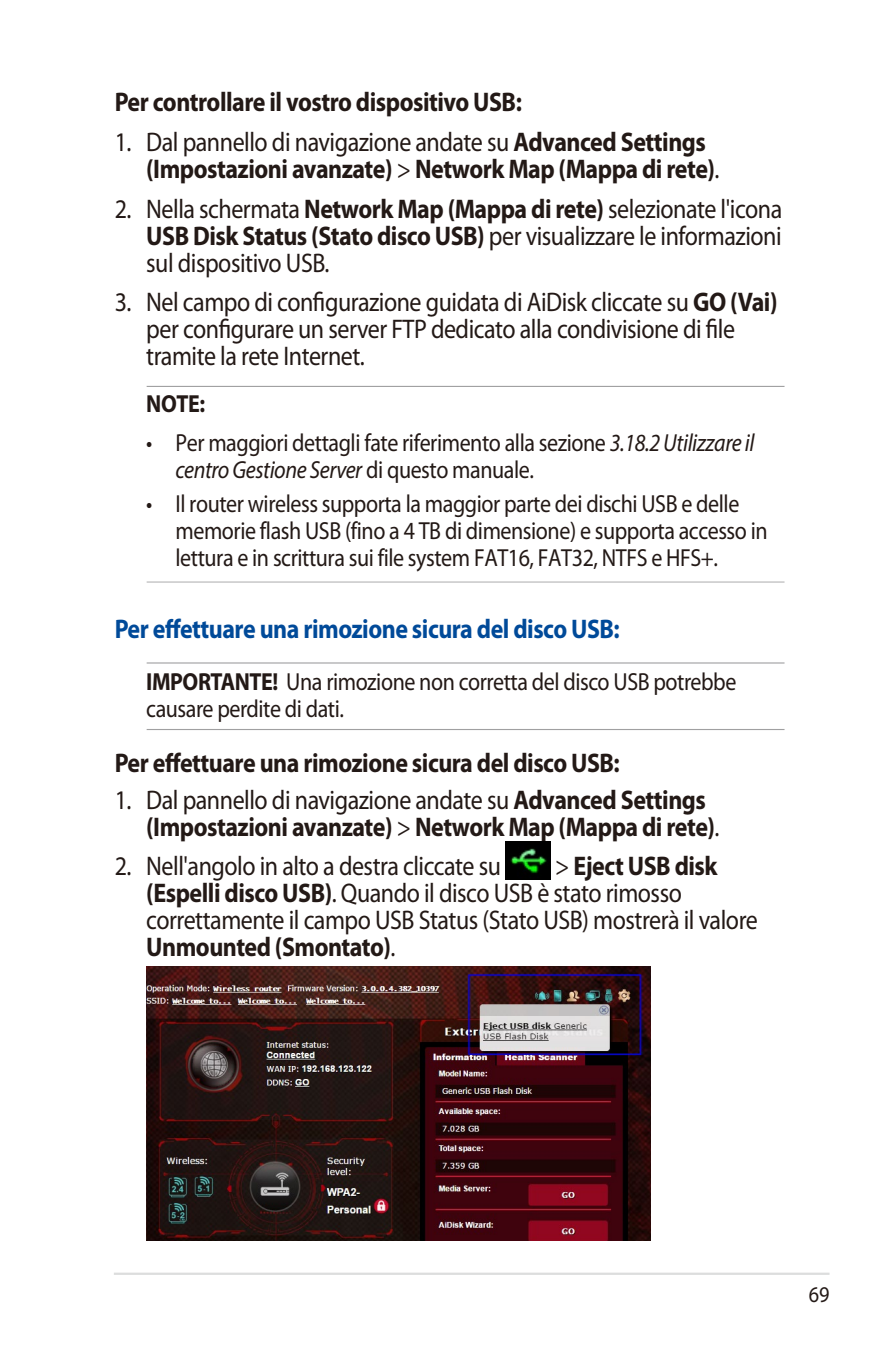
<style>
.page{position:relative;width:893px;height:1346px;background:#fff}
.page>*{position:absolute;margin:0;border:0;box-sizing:border-box;transform-origin:0 0}
.t1{font:27px/27px "Myriad Pro";letter-spacing:-.02em;color:#231916;scale:.89 1}
.t2{font:700 27px/27px "Myriad Pro";letter-spacing:-.02em;color:#231916;scale:.89 1}
.t3{font:700 27px "Myriad Pro";letter-spacing:-.02em;color:#004a99;scale:.89 1}
.t4{font:24.75px/27px "Myriad Pro";letter-spacing:-.02em;color:#231916;scale:.89 1}
.t5{font:700 24.75px "Myriad Pro";color:#231916;scale:.89 1}
.t6{font:22.5px "Myriad Pro";color:#231916;scale:.9 1}
.s1{font-weight:400}
.s2{font-weight:700}
.s3{font-style:italic}
</style>
<div class="page">
<hr style="left:114px;top:1272px;width:715px;height:3px;background:#dcdddd">
<hr style="left:147px;top:386px;width:637px;height:1px;background:#a0a0a1">
<hr style="left:147px;top:581px;width:637px;height:1px;background:#b5b5b6">
<hr style="left:147px;top:662px;width:637px;height:1px;background:#a0a0a1">
<hr style="left:147px;top:729px;width:637px;height:1px;background:#a0a0a1">
<img style="left:505px;top:842px;width:46px;height:38px">
<img style="left:147px;top:966px;width:503px;height:275px">
<p class="t2" style="left:115px;top:89px;width:459px">Per controllare il vostro dispositivo USB:</p>
<p class="t2" style="left:146px;top:128px;width:646px;text-indent:-32px"><span class="s1">1. Dal pannello di navigazione andate su</span> Advanced Settings (Impostazioni avanzate) <span class="s1">&gt;</span> Network Map (Mappa di rete)<span class="s1">.</span></p>
<p class="t1" style="left:146px;top:195px;width:716px;text-align:justify;text-indent:-32px">2. Nella schermata <span class="s2">Network Map (Mappa di rete)</span> selezionate l'icona <span class="s2">USB Disk Status (Stato disco USB)</span> per visualizzare le informazioni sul dispositivo USB.</p>
<p class="t1" style="left:146px;top:289px;width:711px;text-indent:-32px">3. Nel campo di configurazione guidata di AiDisk cliccate su <span class="s2">GO (Vai) </span>per configurare un server FTP dedicato alla condivisione di file tramite la rete Internet.</p>
<p class="t5" style="left:146px;top:389px;width:68px">NOTE:</p>
<p class="t4" style="left:176px;top:430px;width:652px;text-indent:-29px">• Per maggiori dettagli fate riferimento alla sezione <span class="s3">3.18.2 Utilizzare il centro Gestione Server</span> di questo manuale.</p>
<p class="t4" style="left:176px;top:490px;width:667px;text-indent:-29px">• Il router wireless supporta la maggior parte dei dischi USB e delle memorie flash USB (fino a 4 TB di dimensione) e supporta accesso in lettura e in scrittura sui file system FAT16, FAT32, NTFS e HFS+.</p>
<p class="t3" style="left:115px;top:613px;width:569px">Per effettuare una rimozione sicura del disco USB:</p>
<p class="t4" style="left:146px;top:669px;width:665px"><span class="s2">IMPORTANTE!</span> Una rimozione non corretta del disco USB potrebbe causare perdite di dati.</p>
<p class="t2" style="left:115px;top:750px;width:569px">Per effettuare una rimozione sicura del disco USB:</p>
<p class="t2" style="left:146px;top:786px;width:646px;text-indent:-32px"><span class="s1">1. Dal pannello di navigazione andate su</span> Advanced Settings (Impostazioni avanzate) <span class="s1">&gt;</span> Network Map (Mappa di rete)<span class="s1">.</span></p>
<p class="t1" style="left:115px;top:853px;width:435px">2. Nell'angolo in alto a destra cliccate su</p>
<p class="t1" style="left:146px;top:853px;width:689px;text-indent:409px">&gt; <span class="s2">Eject USB disk (Espelli disco USB)</span>. Quando il disco USB è stato rimosso correttamente il campo USB Status (Stato USB) mostrerà il valore <span class="s2">Unmounted (Smontato)</span>.</p>
<p class="t6" style="left:809px;top:1282px;width:25px">69</p>
</div>
